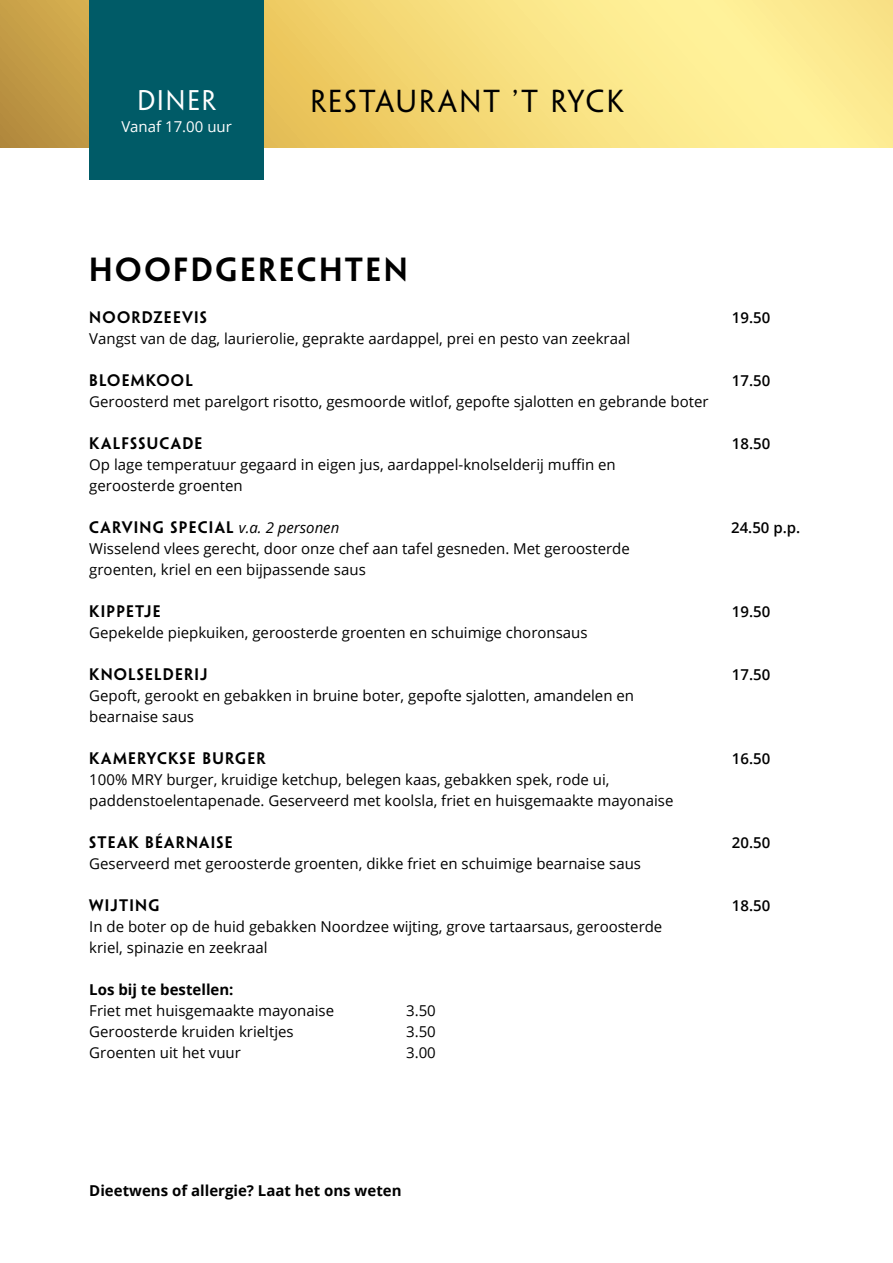
<style>
.page{position:relative;width:893px;height:1263px;background:#fff}
.page>*{position:absolute;margin:0;border:0;box-sizing:border-box;transform-origin:0 0}
.t1{font:600 30px "Penumbra Sans Std";letter-spacing:.08em;color:#000}
.t2{font:28.5px "Penumbra Sans Std";letter-spacing:.08em;color:#000}
.t3{font:25.5px "Penumbra Sans Std";letter-spacing:.08em;color:#fff}
.t4{font:15px/21px "Open Sans";color:#000}
.t5{font:600 15px "Penumbra Sans Std";letter-spacing:.08em;color:#000}
.t6{font:700 15px "Open Sans";color:#000}
.t7{font:600 15px "Open Sans";color:#000}
.t8{font:15px "Open Sans";color:#fff}
.s1{font-family:"Open Sans";font-weight:400;font-style:italic}
</style>
<div class="page">
<svg style="left:0;top:0;width:893px;height:147px;background:#f1d87a"></svg>
<div style="left:89px;top:0;width:175px;height:179px;background:#005b67"></div>
<h3 class="t3" style="left:137px;top:85px;width:80px">DINER</h3>
<p class="t8" style="left:121px;top:116px;width:112px">Vanaf 17.00 uur</p>
<h2 class="t2" style="left:310px;top:84px;width:315px">RESTAURANT ’T RYCK</h2>
<h1 class="t1" style="left:89px;top:250px;width:320px">HOOFDGERECHTEN</h1>
<p class="t5" style="left:89px;top:308px;width:119px">NOORDZEEVIS</p>
<p class="t7" style="left:732px;top:307px;width:40px">19.50</p>
<p class="t4" style="left:89px;top:327px;width:542px">Vangst van de dag, laurierolie, geprakte aardappel, prei en pesto van zeekraal</p>
<p class="t5" style="left:89px;top:371px;width:105px">BLOEMKOOL</p>
<p class="t7" style="left:732px;top:370px;width:40px">17.50</p>
<p class="t4" style="left:89px;top:390px;width:621px">Geroosterd met parelgort risotto, gesmoorde witlof, gepofte sjalotten en gebrande boter</p>
<p class="t5" style="left:89px;top:434px;width:115px">KALFSSUCADE</p>
<p class="t7" style="left:732px;top:433px;width:40px">18.50</p>
<p class="t4" style="left:89px;top:453px;width:528px">Op lage temperatuur gegaard in eigen jus, aardappel-knolselderij muffin en geroosterde groenten</p>
<p class="t5" style="left:89px;top:518px;width:252px">CARVING SPECIAL <span class="s1">v.a. 2 personen</span></p>
<p class="t7" style="left:731px;top:517px;width:71px">24.50 p.p.</p>
<p class="t4" style="left:89px;top:537px;width:542px">Wisselend vlees gerecht, door onze chef aan tafel gesneden. Met geroosterde groenten, kriel en een bijpassende saus</p>
<p class="t5" style="left:89px;top:602px;width:73px">KIPPETJE</p>
<p class="t7" style="left:732px;top:601px;width:40px">19.50</p>
<p class="t4" style="left:89px;top:621px;width:500px">Gepekelde piepkuiken, geroosterde groenten en schuimige choronsaus</p>
<p class="t5" style="left:89px;top:665px;width:120px">KNOLSELDERIJ</p>
<p class="t7" style="left:732px;top:664px;width:40px">17.50</p>
<p class="t4" style="left:89px;top:684px;width:546px">Gepoft, gerookt en gebakken in bruine boter, gepofte sjalotten, amandelen en bearnaise saus</p>
<p class="t5" style="left:89px;top:749px;width:178px">KAMERYCKSE BURGER</p>
<p class="t7" style="left:732px;top:748px;width:40px">16.50</p>
<p class="t4" style="left:89px;top:768px;width:586px">100% MRY burger, kruidige ketchup, belegen kaas, gebakken spek, rode ui, paddenstoelentapenade. Geserveerd met koolsla, friet en huisgemaakte mayonaise</p>
<p class="t5" style="left:89px;top:833px;width:145px">STEAK BÉARNAISE</p>
<p class="t7" style="left:732px;top:832px;width:40px">20.50</p>
<p class="t4" style="left:89px;top:852px;width:553px">Geserveerd met geroosterde groenten, dikke friet en schuimige bearnaise saus</p>
<p class="t5" style="left:89px;top:896px;width:72px">WIJTING</p>
<p class="t7" style="left:732px;top:895px;width:40px">18.50</p>
<p class="t4" style="left:89px;top:915px;width:575px">In de boter op de huid gebakken Noordzee wijting, grove tartaarsaus, geroosterde kriel, spinazie en zeekraal</p>
<p class="t6" style="left:89px;top:978px;width:146px">Los bij te bestellen:</p>
<p class="t4" style="left:89px;top:999px;width:246px">Friet met huisgemaakte mayonaise</p>
<p class="t4" style="left:406px;top:999px;width:31px">3.50</p>
<p class="t4" style="left:89px;top:1020px;width:206px">Geroosterde kruiden krieltjes</p>
<p class="t4" style="left:406px;top:1020px;width:31px">3.50</p>
<p class="t4" style="left:89px;top:1041px;width:153px">Groenten uit het vuur</p>
<p class="t4" style="left:406px;top:1041px;width:31px">3.00</p>
<p class="t6" style="left:89px;top:1180px;width:314px">Dieetwens of allergie? Laat het ons weten</p>
</div>
